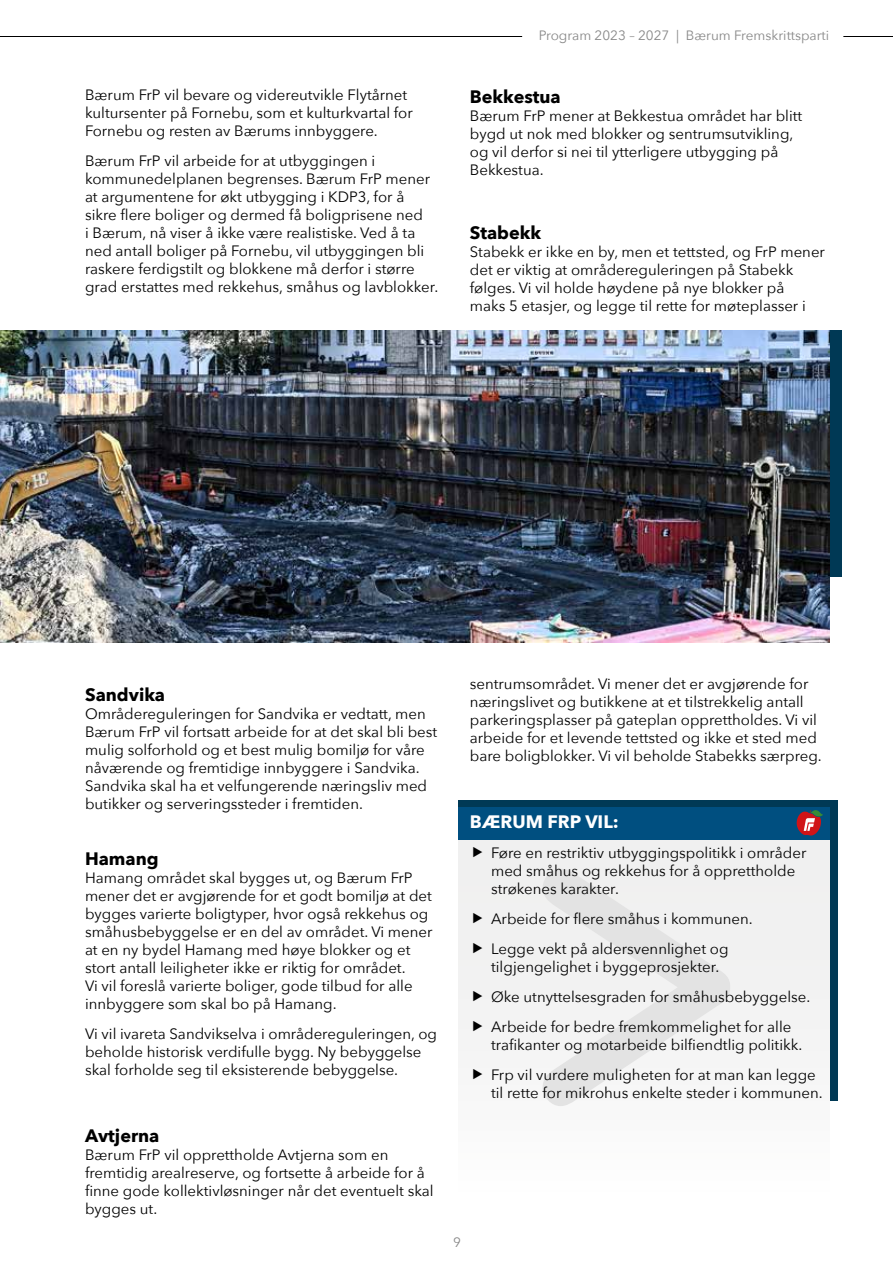
<style>
.page{position:relative;width:893px;height:1263px;background:#fff}
.page>*{position:absolute;margin:0;border:0;box-sizing:border-box;transform-origin:0 0}
.t1{font:700 18px "Avenir Next";color:#000}
.t2{font:700 18px "Avenir Next";color:#fff}
.t3{font:15px/18px "Avenir Next";color:#000}
.t4{font:13.5px "Avenir Next";color:#878787}
</style>
<div class="page">
<div style="left:818px;top:331px;width:23px;height:246px;background:#003955"></div>
<div style="left:458px;top:800px;width:380px;height:301px;background:#003955"></div>
<div style="left:458px;top:840px;width:371px;height:356px;background:#f4f4f4"></div>
<svg style="left:543px;top:869px;width:187px;height:237px"></svg>
<div style="left:458px;top:807px;width:371px;height:33px;background:#004f80"></div>
<hr style="left:843px;top:36px;width:50px;height:1px;background:#000">
<hr style="left:0;top:36px;width:522px;height:1px;background:#000">
<svg style="left:797px;top:810px;width:26px;height:25px"></svg>
<img style="left:0;top:331px;width:829px;height:311px">
<p class="t3" style="left:85px;top:85px;width:329px">Bærum FrP vil bevare og videreutvikle Flytårnet kultursenter på Fornebu, som et kulturkvartal for<br>Fornebu og resten av Bærums innbyggere.</p>
<p class="t3" style="left:85px;top:151px;width:355px">Bærum FrP vil arbeide for at utbyggingen i kommunedelplanen begrenses. Bærum FrP mener at argumentene for økt utbygging i KDP3, for å sikre flere boliger og dermed få boligprisene ned<br>i Bærum, nå viser å ikke være realistiske. Ved å ta ned antall boliger på Fornebu, vil utbyggingen bli raskere ferdigstilt og blokkene må derfor i større grad erstattes med rekkehus, småhus og lavblokker.</p>
<p class="t4" style="left:539px;top:24px;width:292px">Program 2023 – 2027 | Bærum Fremskrittsparti</p>
<p class="t1" style="left:470px;top:81px;width:92px">Bekkestua</p>
<p class="t3" style="left:470px;top:106px;width:334px">Bærum FrP mener at Bekkestua området har blitt bygd ut nok med blokker og sentrumsutvikling, og vil derfor si nei til ytterligere utbygging på Bekkestua.</p>
<p class="t1" style="left:470px;top:217px;width:73px">Stabekk</p>
<p class="t3" style="left:470px;top:242px;width:357px">Stabekk er ikke en by, men et tettsted, og FrP mener det er viktig at områdereguleringen på Stabekk følges. Vi vil holde høydene på nye blokker på<br>maks 5 etasjer, og legge til rette for møteplasser i</p>
<p class="t1" style="left:85px;top:679px;width:82px">Sandvika</p>
<p class="t3" style="left:85px;top:704px;width:354px">Områdereguleringen for Sandvika er vedtatt, men Bærum FrP vil fortsatt arbeide for at det skal bli best mulig solforhold og et best mulig bomiljø for våre nåværende og fremtidige innbyggere i Sandvika.<br>Sandvika skal ha et velfungerende næringsliv med butikker og serveringssteder i fremtiden.</p>
<p class="t1" style="left:85px;top:843px;width:75px">Hamang</p>
<p class="t3" style="left:85px;top:868px;width:349px">Hamang området skal bygges ut, og Bærum FrP mener det er avgjørende for et godt bomiljø at det bygges varierte boligtyper, hvor også rekkehus og småhusbebyggelse er en del av området. Vi mener at en ny bydel Hamang med høye blokker og et stort antall leiligheter ikke er riktig for området.<br>Vi vil foreslå varierte boliger, gode tilbud for alle innbyggere som skal bo på Hamang.</p>
<p class="t3" style="left:85px;top:1024px;width:353px">Vi vil ivareta Sandvikselva i områdereguleringen, og beholde historisk verdifulle bygg. Ny bebyggelse skal forholde seg til eksisterende bebyggelse.</p>
<p class="t1" style="left:85px;top:1120px;width:76px">Avtjerna</p>
<p class="t3" style="left:85px;top:1145px;width:350px">Bærum FrP vil opprettholde Avtjerna som en fremtidig arealreserve, og fortsette å arbeide for å finne gode kollektivløsninger når det eventuelt skal bygges ut.</p>
<p class="t3" style="left:470px;top:674px;width:353px">sentrumsområdet. Vi mener det er avgjørende for næringslivet og butikkene at et tilstrekkelig antall parkeringsplasser på gateplan opprettholdes. Vi vil arbeide for et levende tettsted og ikke et sted med bare boligblokker. Vi vil beholde Stabekks særpreg.</p>
<p class="t2" style="left:470px;top:806px;width:150px">BÆRUM FRP VIL:</p>
<p class="t3" style="left:491px;top:843px;width:317px">Føre en restriktiv utbyggingspolitikk i områder med småhus og rekkehus for å opprettholde strøkenes karakter.</p>
<p class="t3" style="left:491px;top:903px;width:263px;line-height:30px">Arbeide for flere småhus i kommunen.<br>Legge vekt på aldersvennlighet og</p>
<p class="t3" style="left:491px;top:951px;width:321px;line-height:30px">tilgjengelighet i byggeprosjekter.<br>Øke utnyttelsesgraden for småhusbebyggelse.<br>Arbeide for bedre fremkommelighet for alle</p>
<p class="t3" style="left:491px;top:1029px;width:326px;line-height:30px">trafikanter og motarbeide bilfiendtlig politikk.<br>Frp vil vurdere muligheten for at man kan legge</p>
<p class="t3" style="left:491px;top:1083px;width:333px">til rette for mikrohus enkelte steder i kommunen.</p>
<p class="t4" style="left:453px;top:1230px;width:9px">9</p>
</div>
